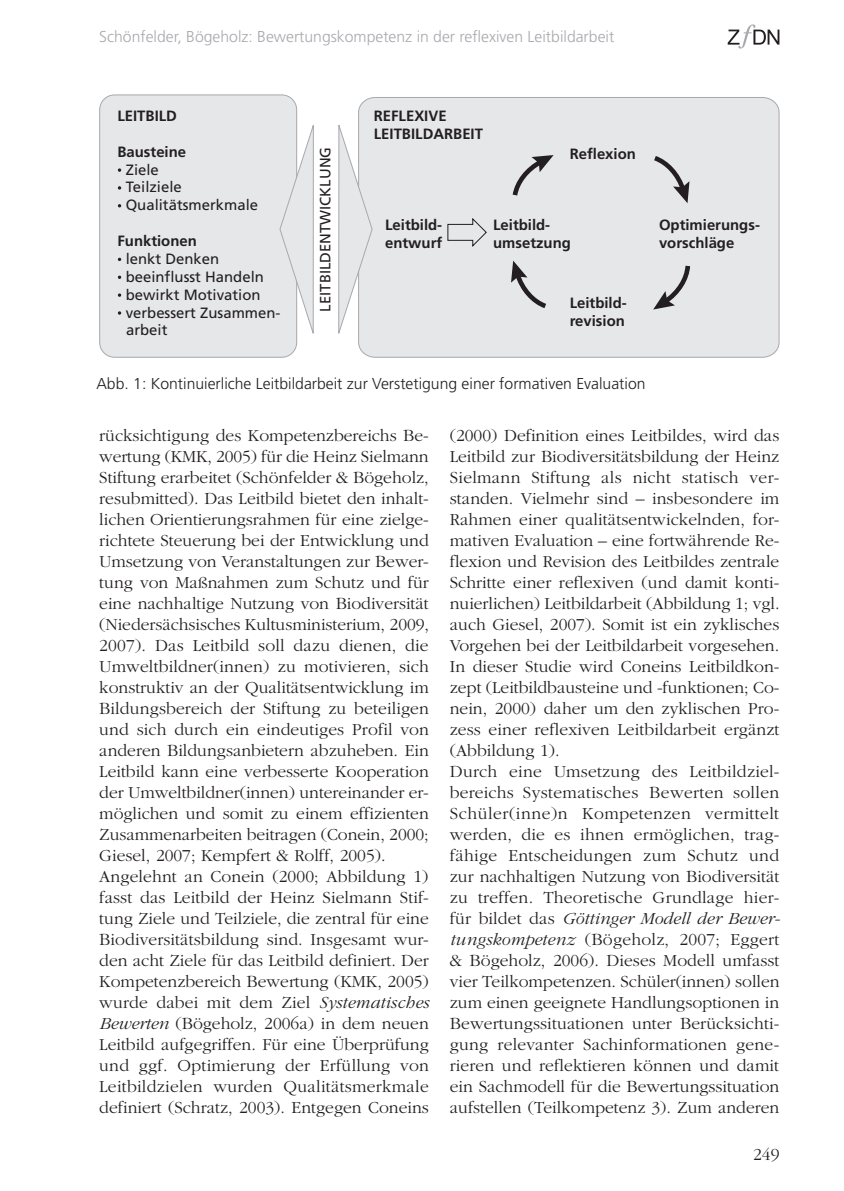
<style>
.page{position:relative;width:844px;height:1191px;background:#fff}
.page>*{position:absolute;margin:0;border:0;box-sizing:border-box;transform-origin:0 0}
.t1{font:300 17.5px/21px "Garamond";color:#231f20}
.t2{font:300 15.75px "Frutiger LT";color:#231f20}
.t3{font:300 15.75px "Frutiger LT";color:#a8a9ad}
.t4{font:700 14.88px/17.8px "Frutiger LT";color:#231f20}
.t5{font:14.88px/17.8px "Frutiger LT";color:#231f20}
.s1{font-style:italic}
</style>
<div class="page">
<svg style="left:727px;top:24px;width:52px;height:25px"></svg>
<div style="left:100px;top:95px;width:196px;height:262px;background:#e6e7e9;border-radius:15px"></div>
<div style="left:99px;top:95px;width:198px;height:263px;border:1px solid #a8a9ad;border-radius:15px"></div>
<svg style="left:118px;top:168px;width:3px;height:4px"></svg>
<svg style="left:118px;top:186px;width:3px;height:4px"></svg>
<svg style="left:118px;top:293px;width:3px;height:4px"></svg>
<svg style="left:118px;top:311px;width:3px;height:4px"></svg>
<div style="left:358px;top:97px;width:421px;height:261px;background:#e6e7e9"></div>
<svg style="left:279px;top:124px;width:35px;height:214px"></svg>
<svg style="left:338px;top:120px;width:35px;height:214px"></svg>
<svg style="left:447px;top:217px;width:40px;height:31px"></svg>
<svg style="left:511px;top:261px;width:40px;height:51px;background:#c6c6c8"></svg>
<svg style="left:509px;top:155px;width:44px;height:45px;background:#c5c5c7"></svg>
<svg style="left:648px;top:152px;width:41px;height:51px;background:#c6c7c8"></svg>
<svg style="left:653px;top:261px;width:39px;height:48px;background:#c3c3c5"></svg>
<p class="t3" style="left:99px;top:27px;width:516px">Schönfelder, Bögeholz: Bewertungskompetenz in der reflexiven Leitbildarbeit</p>
<p class="t4" style="left:117px;top:107px;width:61px">LEITBILD</p>
<p class="t4" style="left:117px;top:143px;width:70px">Bausteine</p>
<p class="t5" style="left:117px;top:161px;width:142px">· Ziele<br>· Teilziele<br>· Qualitätsmerkmale</p>
<p class="t4" style="left:117px;top:232px;width:81px">Funktionen</p>
<p class="t5" style="left:117px;top:250px;width:103px">· lenkt Denken</p>
<p class="t5" style="left:117px;top:268px;width:148px">· beeinflusst Handeln</p>
<p class="t5" style="left:117px;top:286px;width:145px">· bewirkt Motivation</p>
<p class="t5" style="left:117px;top:303px;width:164px">· verbessert Zusammen-</p>
<p class="t5" style="left:126px;top:321px;width:43px">arbeit</p>
<p class="t5" style="left:316px;top:311px;width:166px;rotate:-90deg">LEITBILDENTWICKLUNG</p>
<p class="t4" style="left:374px;top:107px;width:111px">REFLEXIVE<br>LEITBILDARBEIT</p>
<p class="t4" style="left:569px;top:145px;width:68px">Reflexion</p>
<p class="t4" style="left:385px;top:216px;width:59px">Leitbild&shy;entwurf</p>
<p class="t4" style="left:493px;top:216px;width:79px">Leitbild&shy;umsetzung</p>
<p class="t4" style="left:569px;top:294px;width:59px">Leitbild&shy;revision</p>
<p class="t4" style="left:658px;top:216px;width:102px">Optimierungs&shy;vorschläge</p>
<p class="t2" style="left:96px;top:374px;width:550px">Abb. 1: Kontinuierliche Leitbildarbeit zur Verstetigung einer formativen Evaluation</p>
<p class="t1" style="left:99px;top:425px;width:331px">rücksichtigung des Kompetenzbereichs Be&shy;wertung (KMK, 2005) für die Heinz Sielmann Stiftung erarbeitet (Schönfelder &amp; Bögeholz, resubmitted). Das Leitbild bietet den inhalt&shy;lichen Orientierungsrahmen für eine zielge&shy;richtete Steuerung bei der Entwicklung und Umsetzung von Veranstaltungen zur Bewer&shy;tung von Maßnahmen zum Schutz und für eine nachhaltige Nutzung von Biodiversität (Niedersächsisches Kultusministerium, 2009, 2007). Das Leitbild soll dazu dienen, die Umweltbildner(innen) zu motivieren, sich konstruktiv an der Qualitätsentwicklung im Bildungsbereich der Stiftung zu beteiligen und sich durch ein eindeutiges Profil von anderen Bildungsanbietern abzuheben. Ein Leitbild kann eine verbesserte Kooperation der Umweltbildner(innen) untereinander er&shy;möglichen und somit zu einem effizienten Zusammenarbeiten beitragen (Conein, 2000; Giesel, 2007; Kempfert &amp; Rolff, 2005).<br>Angelehnt an Conein (2000; Abbildung 1) fasst das Leitbild der Heinz Sielmann Stif&shy;tung Ziele und Teilziele, die zentral für eine Biodiversitätsbildung sind. Insgesamt wur&shy;den acht Ziele für das Leitbild definiert. Der Kompetenzbereich Bewertung (KMK, 2005) wurde dabei mit dem Ziel <span class="s1">Systematisches Bewerten</span> (Bögeholz, 2006a) in dem neuen Leitbild aufgegriffen. Für eine Überprüfung und ggf. Optimierung der Erfüllung von Leitbildzielen wurden Qualitätsmerkmale definiert (Schratz, 2003). Entgegen Coneins</p>
<p class="t1" style="left:449px;top:425px;width:332px">(2000) Definition eines Leitbildes, wird das Leitbild zur Biodiversitätsbildung der Heinz Sielmann Stiftung als nicht statisch ver&shy;standen. Vielmehr sind – insbesondere im Rahmen einer qualitätsentwickelnden, for&shy;mativen Evaluation – eine fortwährende Re&shy;flexion und Revision des Leitbildes zentrale Schritte einer reflexiven (und damit konti&shy;nuierlichen) Leitbildarbeit (Abbildung 1; vgl. auch Giesel, 2007). Somit ist ein zyklisches Vorgehen bei der Leitbildarbeit vorgesehen.<br>In dieser Studie wird Coneins Leitbildkon&shy;zept (Leitbildbausteine und -funktionen; Co&shy;nein, 2000) daher um den zyklischen Pro&shy;zess einer reflexiven Leitbildarbeit ergänzt (Abbildung 1).<br>Durch eine Umsetzung des Leitbildziel&shy;bereichs Systematisches Bewerten sollen Schüler(inne)n Kompetenzen vermittelt werden, die es ihnen ermöglichen, trag&shy;fähige Entscheidungen zum Schutz und zur nachhaltigen Nutzung von Biodiversität zu treffen. Theoretische Grundlage hier&shy;für bildet das <span class="s1">Göttinger Modell der Bewer&shy;tungskompetenz</span> (Bögeholz, 2007; Eggert &amp; Bögeholz, 2006). Dieses Modell umfasst vier Teilkompetenzen. Schüler(innen) sollen zum einen geeignete Handlungsoptionen in Bewertungssituationen unter Berücksichti&shy;gung relevanter Sachinformationen gene&shy;rieren und reflektieren können und damit ein Sachmodell für die Bewertungssituation aufstellen (Teilkompetenz 3). Zum anderen</p>
<p class="t1" style="left:753px;top:1143px;width:28px">249</p>
</div>
